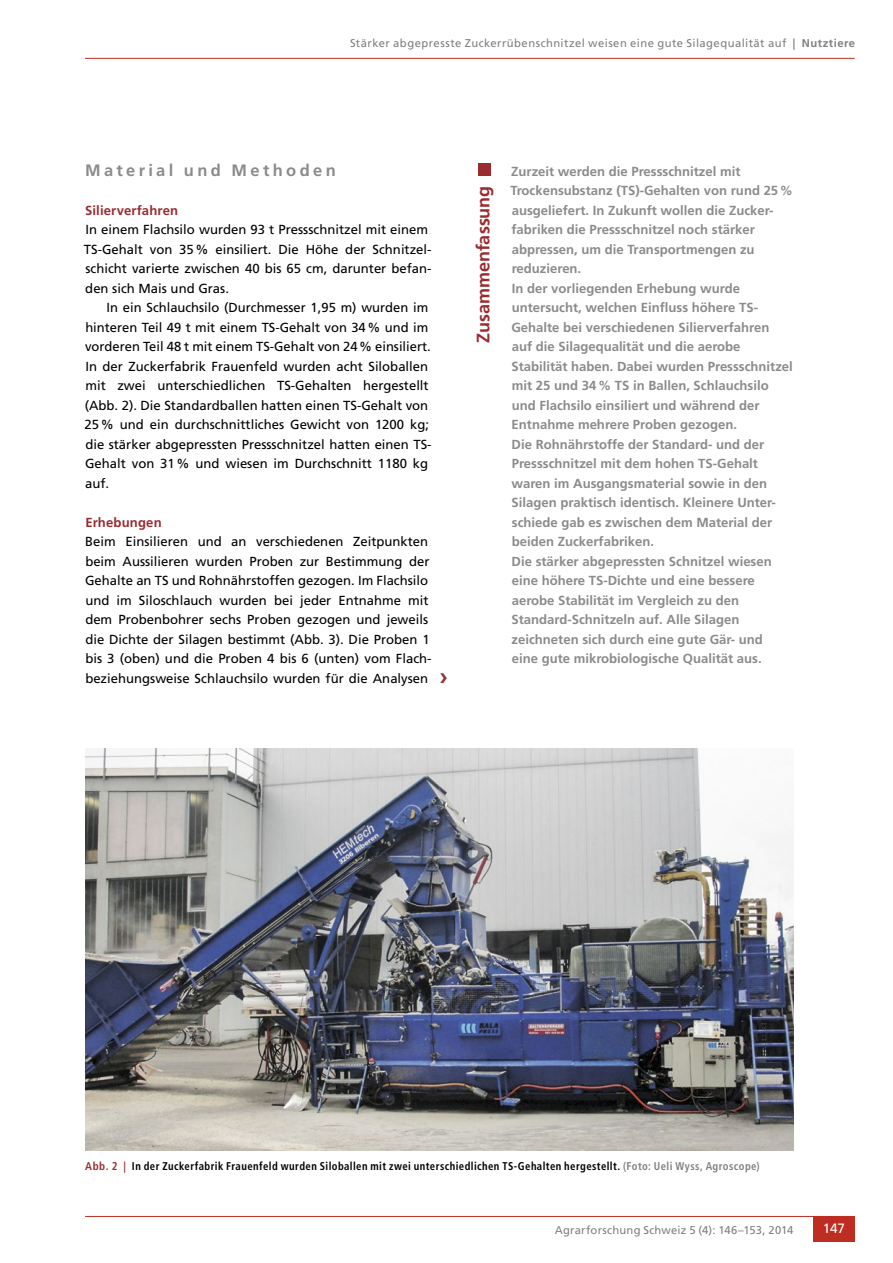
<style>
.page{position:relative;width:893px;height:1263px;background:#fff}
.page>*{position:absolute;margin:0;border:0;box-sizing:border-box;transform-origin:0 0}
.t1{font:700 18px "Frutiger LT Std";color:#9a2b2f}
.t2{font:700 16.5px "Frutiger LT Std";letter-spacing:.2em;color:#8b8b8b}
.t3{font:13.5px "Frutiger LT Std";color:#fff}
.t4{font:13.2px/19.5px "Frutiger LT Std";color:#000}
.t5{font:700 13.2px/19.5px "Frutiger LT Std";color:#8b8b8b}
.t6{font:700 13.2px "Frutiger LT Std";letter-spacing:.01em;color:#9a2b2f}
.t7{font:700 condensed 11.25px "Frutiger LT Std";letter-spacing:.04em;color:#000;scale:.95 1}
.t8{font:11.25px "Frutiger LT Std";letter-spacing:.04em;color:#808080}
.t9{font:11.25px "Frutiger LT Std";letter-spacing:.015em;color:#808080}
.s1{font-weight:700}
.s2{color:#9a2b2f}
.s3{color:#808080}
</style>
<div class="page">
<hr style="left:85px;top:58px;width:770px;height:1px;background:#bd2d21">
<div style="left:478px;top:163px;width:13px;height:13px;background:#9a2b2f"></div>
<hr style="left:85px;top:1216px;width:770px;height:1px;background:#bd2d21">
<div style="left:813px;top:1216px;width:42px;height:26px;background:#bd2d21"></div>
<img style="left:85px;top:748px;width:708px;height:402px">
<p class="t8" style="left:350px;top:36px;width:507px">Stärker abgepresste Zuckerrübenschnitzel weisen eine gute Silagequalität auf <span class="s1">| Nutztiere</span></p>
<p class="t2" style="left:85px;top:160px;width:252px">Material und Methoden</p>
<p class="t6" style="left:85px;top:202px;width:95px">Silierverfahren</p>
<p class="t4" style="left:84px;top:220px;width:349px">In einem Flachsilo wurden 93 t Pressschnitzel mit einem TS-Gehalt von 35% einsiliert. Die Höhe der Schnitzel&shy;schicht varierte zwischen 40 bis 65 cm, darunter befan&shy;den sich Mais und Gras.</p>
<p class="t4" style="left:85px;top:298px;width:348px;text-indent:22px">In ein Schlauchsilo (Durchmesser 1,95 m) wurden im hinteren Teil 49 t mit einem TS-Gehalt von 34% und im vorderen Teil 48 t mit einem TS-Gehalt von 24% einsiliert.<br>In der Zuckerfabrik Frauenfeld wurden acht Siloballen mit zwei unterschiedlichen TS-Gehalten hergestellt (Abb. 2). Die Standardballen hatten einen TS-Gehalt von 25% und ein durchschnittliches Gewicht von 1200 kg; die stärker abgepressten Pressschnitzel hatten einen TS-Gehalt von 31% und wiesen im Durchschnitt 1180 kg auf.</p>
<p class="t6" style="left:85px;top:514px;width:78px">Erhebungen</p>
<p class="t4" style="left:85px;top:532px;width:348px">Beim Einsilieren und an verschiedenen Zeitpunkten beim Aussilieren wurden Proben zur Bestimmung der Gehalte an TS und Rohnährstoffen gezogen. Im Flachsilo und im Siloschlauch wurden bei jeder Entnahme mit dem Probenbohrer sechs Proben gezogen und jeweils die Dichte der Silagen bestimmt (Abb. 3). Die Proben 1 bis 3 (oben) und die Proben 4 bis 6 (unten) vom Flach&shy;beziehungsweise Schlauchsilo wurden für die Analysen</p>
<h1 class="t1" style="left:472px;top:343px;width:158px;rotate:-90deg">Zusammenfassung</h1>
<p class="t5" style="left:511px;top:161px;width:284px">Zurzeit werden die Pressschnitzel mit Trockensubstanz (TS)-Gehalten von rund 25% ausgeliefert. In Zukunft wollen die Zucker&shy;fabriken die Pressschnitzel noch stärker abpressen, um die Transportmengen zu reduzieren.<br>In der vorliegenden Erhebung wurde untersucht, welchen Einfluss höhere TS-Gehalte bei verschiedenen Silierverfahren<br>auf die Silagequalität und die aerobe Stabilität haben. Dabei wurden Pressschnitzel mit 25 und 34% TS in Ballen, Schlauchsilo und Flachsilo einsiliert und während der Entnahme mehrere Proben gezogen.<br>Die Rohnährstoffe der Standard- und der Pressschnitzel mit dem hohen TS-Gehalt waren im Ausgangsmaterial sowie in den Silagen praktisch identisch. Kleinere Unter&shy;schiede gab es zwischen dem Material der beiden Zuckerfabriken.<br>Die stärker abgepressten Schnitzel wiesen eine höhere TS-Dichte und eine bessere aerobe Stabilität im Vergleich zu den Standard-Schnitzeln auf. Alle Silagen zeichneten sich durch eine gute Gär- und<br>eine gute mikrobiologische Qualität aus.</p>
<p class="t7" style="left:85px;top:1159px;width:711px"><span class="s2">Abb. 2 |</span> In der Zuckerfabrik Frauenfeld wurden Siloballen mit zwei unterschiedlichen TS-Gehalten hergestellt. <span class="s3">(Foto: Ueli Wyss, Agroscope)</span></p>
<p class="t9" style="left:555px;top:1223px;width:240px">Agrarforschung Schweiz 5 (4): 146–153, 2014</p>
<p class="t3" style="left:823px;top:1221px;width:24px">147</p>
</div>
